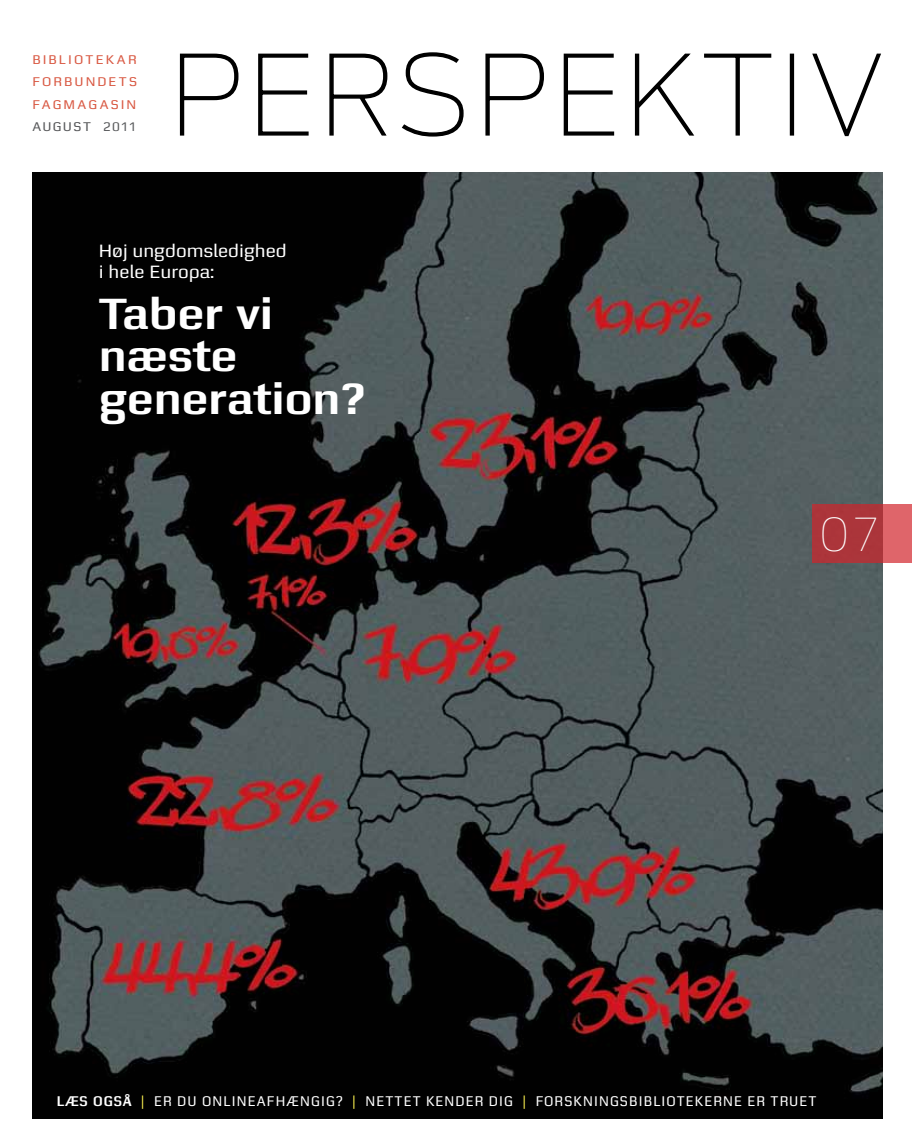
<style>
.page{position:relative;width:912px;height:1147px;background:#fff}
.page>*{position:absolute;margin:0;border:0;box-sizing:border-box;transform-origin:0 0}
.t1{font:700 46.65px/42.9px "Zetta Sans";color:#fff}
.t2{font:100 45px "Antenna";color:#fff}
.t3{font:19.05px/21px "Zetta Sans";color:#fff}
.t4{font:15px "Zetta Sans";letter-spacing:.085em;color:#fff;scale:.91 1}
.t5{font:13.5px/22.5px "Zetta Sans";letter-spacing:.16em;color:#d95943}
.t6{font:13.5px "Zetta Sans";color:#58595b}
.s1{font-weight:700}
.s2{color:#fff450}
</style>
<div class="page">
<img style="left:32px;top:172px;width:851px;height:946px">
<svg style="left:813px;top:504px;width:99px;height:58px;background:#ba4348"></svg>
<svg style="left:179px;top:52px;width:702px;height:85px"></svg>
<p class="t5" style="left:32px;top:48px;width:106px">BIBLIOTE KAR<br>FORBUNDE TS<br>FAGMAGASIN</p>
<p class="t6" style="left:32px;top:120px;width:11px">AUGUST</p>
<p class="t6" style="left:103px;top:120px;width:35px">2011</p>
<p class="t3" style="left:99px;top:240px;width:190px">HØJ UNGDOMSLEDIGHED<br>I HELE EUROPA:</p>
<h1 class="t1" style="left:99px;top:293px;width:268px">Taber vi næste generation?</h1>
<h2 class="t2" style="left:819px;top:508px;width:60px">07</h2>
<p class="t4" style="left:57px;top:1093px;width:836px"><span class="s1">Læs også</span> <span class="s2">|</span> ER DU ONLINEAFHÆNGIG? <span class="s2">|</span> NETTET KENDER DIG <span class="s2">|</span> FORSKNINGSBIBLIOTEKERNE ER TRUET</p>
</div>
